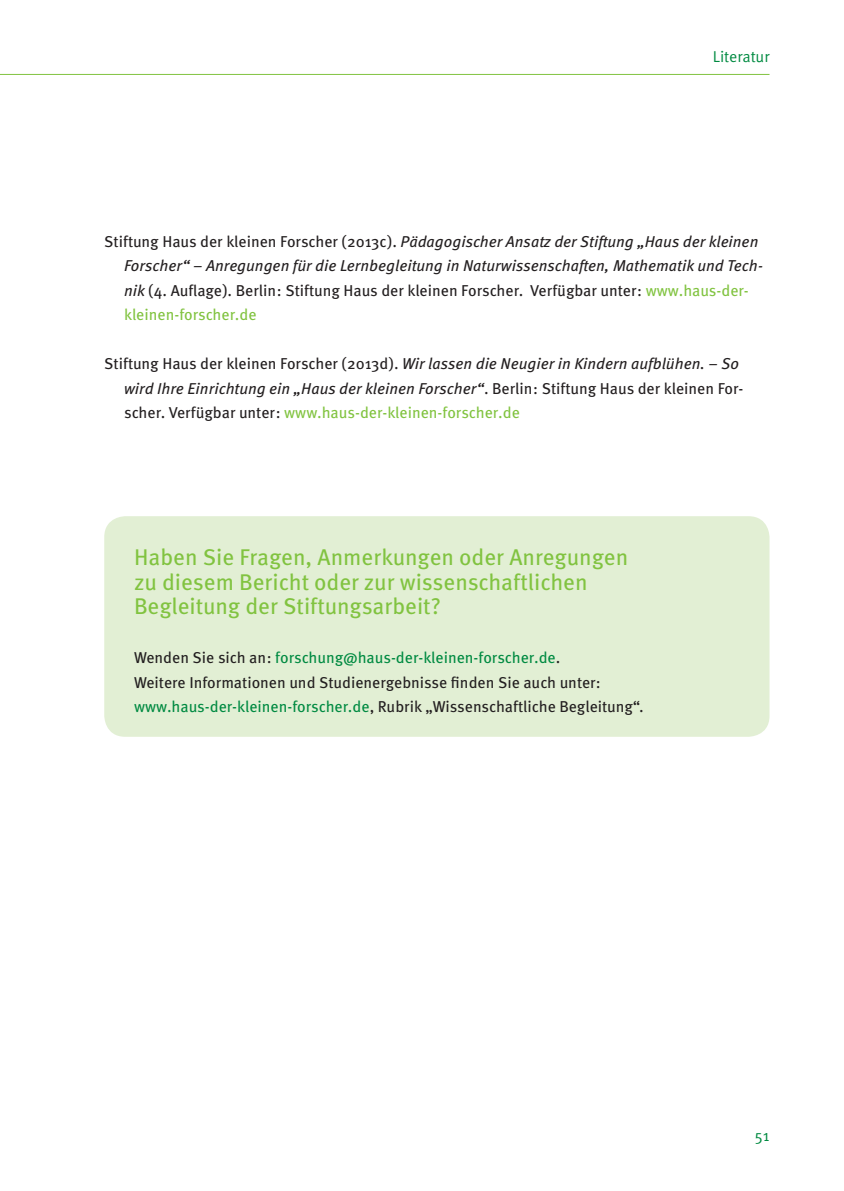
<style>
.page{position:relative;width:844px;height:1191px;background:#fff}
.page>*{position:absolute;margin:0;border:0;box-sizing:border-box;transform-origin:0 0}
.t1{font:22.75px/24.5px "Meta Pro";color:#81c340}
.t2{font:15.75px/24.5px "Meta Pro";color:#231f20}
.t3{font:italic 15.75px/24.5px "Meta Pro";color:#231f20}
.t4{font:15.75px "Meta Pro";color:#008a41}
.s1{font-style:normal}
.s2{font-style:normal;color:#81c340}
.s3{font-style:italic}
.s4{color:#81c340}
.s5{color:#008a41}
</style>
<div class="page">
<hr style="left:0;top:74px;width:769px;height:1px;background:#81c340">
<div style="left:104px;top:516px;width:665px;height:221px;background:#e2efd4;border-radius:21px"></div>
<p class="t4" style="left:712px;top:47px;width:58px">Literatur</p>
<p class="t3" style="left:124px;top:229px;width:640px;text-indent:-20px"><span class="s1">Stiftung Haus der kleinen Forscher (2013c).</span> Pädagogischer Ansatz der Stiftung „Haus der kleinen Forscher“ – Anregungen für die Lernbegleitung in Naturwissenschaften, Mathematik und Tech&shy;nik <span class="s1">(4. Auflage). Berlin: Stiftung Haus der kleinen Forscher. Verfügbar unter:</span> <span class="s2">www.haus-der&shy;kleinen-forscher.de</span></p>
<p class="t2" style="left:124px;top:351px;width:620px;text-indent:-20px">Stiftung Haus der kleinen Forscher (2013d). <span class="s3">Wir lassen die Neugier in Kindern aufblühen. – So wird Ihre Einrichtung ein „Haus der kleinen Forscher“</span>. Berlin: Stiftung Haus der kleinen For&shy;scher. Verfügbar unter: <span class="s4">www.haus-der-kleinen-forscher.de</span></p>
<h1 class="t1" style="left:134px;top:545px;width:495px">Haben Sie Fragen, Anmerkungen oder Anregungen zu diesem Bericht oder zur wissenschaftlichen<br>Begleitung der Stiftungsarbeit?</h1>
<p class="t2" style="left:134px;top:645px;width:511px">Wenden Sie sich an: <span class="s5">forschung@haus-der-kleinen-forscher.de</span>.<br>Weitere Informationen und Studienergebnisse finden Sie auch unter: <span class="s5">www.haus-der-kleinen-forscher.de</span>, Rubrik „Wissenschaftliche Begleitung“.</p>
<p class="t4" style="left:754px;top:1126px;width:16px">51</p>
</div>
